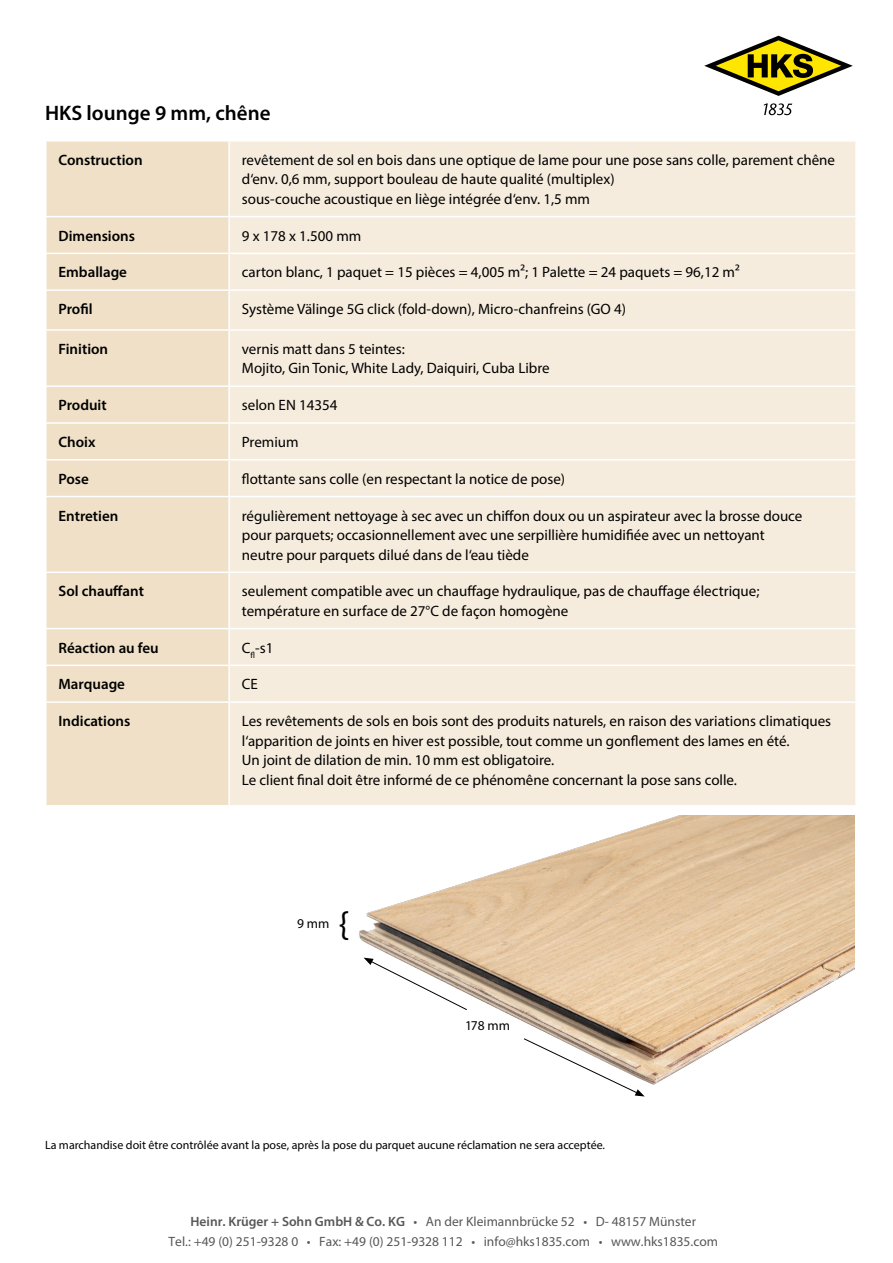
<style>
.page{position:relative;width:893px;height:1263px;background:#fff}
.page>*{position:absolute;margin:0;border:0;box-sizing:border-box;transform-origin:0 0}
.t1{font:600 21px "Myriad Pro";color:#000}
.t2{font:15px/19.5px "Myriad Pro";color:#000}
.t3{font:600 15px "Myriad Pro";color:#000}
.t4{font:13.5px/19.5px "Myriad Pro";color:#575756;text-align:center}
.t5{font:13.5px "Myriad Pro";letter-spacing:-.005em;color:#000}
.t6{font:12px "Myriad Pro";color:#000}
.s1{font-weight:600}
</style>
<div class="page">
<div style="left:46px;top:142px;width:182px;height:663px;background:#efe0c7"></div>
<div style="left:230px;top:142px;width:625px;height:663px;background:#f6ecde"></div>
<hr style="left:45px;top:216px;width:184px;height:1px;background:#fff">
<hr style="left:229px;top:216px;width:628px;height:1px;background:#fff">
<hr style="left:45px;top:253px;width:184px;height:1px;background:#fff">
<hr style="left:229px;top:253px;width:628px;height:1px;background:#fff">
<hr style="left:45px;top:289px;width:184px;height:2px;background:#fff">
<hr style="left:229px;top:289px;width:628px;height:2px;background:#fff">
<hr style="left:45px;top:329px;width:184px;height:2px;background:#fff">
<hr style="left:229px;top:329px;width:628px;height:2px;background:#fff">
<hr style="left:45px;top:385px;width:184px;height:2px;background:#fff">
<hr style="left:229px;top:385px;width:628px;height:2px;background:#fff">
<hr style="left:45px;top:422px;width:184px;height:2px;background:#fff">
<hr style="left:229px;top:422px;width:628px;height:2px;background:#fff">
<hr style="left:45px;top:459px;width:184px;height:1px;background:#fff">
<hr style="left:229px;top:459px;width:628px;height:1px;background:#fff">
<hr style="left:45px;top:496px;width:184px;height:1px;background:#fff">
<hr style="left:229px;top:496px;width:628px;height:1px;background:#fff">
<hr style="left:45px;top:571px;width:184px;height:2px;background:#fff">
<hr style="left:229px;top:571px;width:628px;height:2px;background:#fff">
<hr style="left:45px;top:628px;width:184px;height:1px;background:#fff">
<hr style="left:229px;top:628px;width:628px;height:1px;background:#fff">
<hr style="left:45px;top:665px;width:184px;height:1px;background:#fff">
<hr style="left:229px;top:665px;width:628px;height:1px;background:#fff">
<hr style="left:45px;top:701px;width:184px;height:2px;background:#fff">
<hr style="left:229px;top:701px;width:628px;height:2px;background:#fff">
<svg style="left:704px;top:36px;width:149px;height:60px"></svg>
<svg style="left:764px;top:103px;width:28px;height:12px"></svg>
<img style="left:359px;top:816px;width:496px;height:269px">
<svg style="left:364px;top:958px;width:103px;height:52px"></svg>
<svg style="left:523px;top:1038px;width:122px;height:58px"></svg>
<h1 class="t1" style="left:45px;top:100px;width:227px">HKS lounge 9 mm, chêne</h1>
<p class="t3" style="left:59px;top:150px;width:86px">Construction</p>
<p class="t2" style="left:242px;top:150px;width:595px">revêtement de sol en bois dans une optique de lame pour une pose sans colle, parement chêne d‘env. 0,6 mm, support bouleau de haute qualité (multiplex)<br>sous-couche acoustique en liège intégrée d‘env. 1,5 mm</p>
<p class="t3" style="left:59px;top:226px;width:78px">Dimensions</p>
<p class="t2" style="left:242px;top:226px;width:121px">9 x 178 x 1.500 mm</p>
<p class="t3" style="left:59px;top:263px;width:70px">Emballage</p>
<p class="t2" style="left:242px;top:262px;width:499px">carton blanc, 1 paquet = 15 pièces = 4,005 m²; 1 Palette = 24 paquets = 96,12 m²</p>
<p class="t3" style="left:59px;top:300px;width:36px">Profil</p>
<p class="t2" style="left:242px;top:299px;width:386px">Système Välinge 5G click (fold-down), Micro-chanfreins (GO 4)</p>
<p class="t3" style="left:59px;top:339px;width:51px">Finition</p>
<p class="t2" style="left:242px;top:339px;width:309px">vernis matt dans 5 teintes:<br>Mojito, Gin Tonic, White Lady, Daiquiri, Cuba Libre</p>
<p class="t3" style="left:59px;top:396px;width:50px">Produit</p>
<p class="t2" style="left:242px;top:395px;width:97px">selon EN 14354</p>
<p class="t3" style="left:59px;top:432px;width:39px">Choix</p>
<p class="t2" style="left:242px;top:432px;width:58px">Premium</p>
<p class="t3" style="left:59px;top:469px;width:32px">Pose</p>
<p class="t2" style="left:242px;top:469px;width:325px">flottante sans colle (en respectant la notice de pose)</p>
<p class="t3" style="left:59px;top:506px;width:61px">Entretien</p>
<p class="t2" style="left:242px;top:505px;width:562px">régulièrement nettoyage à sec avec un chiffon doux ou un aspirateur avec la brosse douce pour parquets; occasionnellement avec une serpillière humidifiée avec un nettoyant neutre pour parquets dilué dans de l‘eau tiède</p>
<p class="t3" style="left:59px;top:582px;width:87px">Sol chauffant</p>
<p class="t2" style="left:242px;top:581px;width:519px">seulement compatible avec un chauffage hydraulique, pas de chauffage électrique; température en surface de 27°C de façon homogène</p>
<p class="t3" style="left:59px;top:638px;width:102px">Réaction au feu</p>
<p class="t2" style="left:242px;top:637px;width:33px">C<sub>fl</sub>-s1</p>
<p class="t3" style="left:59px;top:675px;width:68px">Marquage</p>
<p class="t2" style="left:242px;top:674px;width:18px">CE</p>
<p class="t3" style="left:59px;top:711px;width:73px">Indications</p>
<p class="t2" style="left:242px;top:711px;width:591px">Les revêtements de sols en bois sont des produits naturels, en raison des variations climatiques l‘apparition de joints en hiver est possible, tout comme un gonflement des lames en été.<br>Un joint de dilation de min. 10 mm est obligatoire.<br>Le client final doit être informé de ce phénomêne concernant la pose sans colle.</p>
<p class="t5" style="left:297px;top:915px;width:34px">9 mm</p>
<p class="t5" style="left:465px;top:1017px;width:46px">178 mm</p>
<p class="t6" style="left:45px;top:1138px;width:562px">La marchandise doit être contrôlée avant la pose, après la pose du parquet aucune réclamation ne sera acceptée.</p>
<p class="t4" style="left:169px;top:1212px;width:551px"><span class="s1">Heinr. Krüger + Sohn GmbH &amp; Co. KG</span> • An der Kleimannbrücke 52 • D- 48157 Münster<br>Tel.: +49 (0) 251-9328 0 • Fax: +49 (0) 251-9328 112 • info@hks1835.com • www.hks1835.com</p>
</div>
